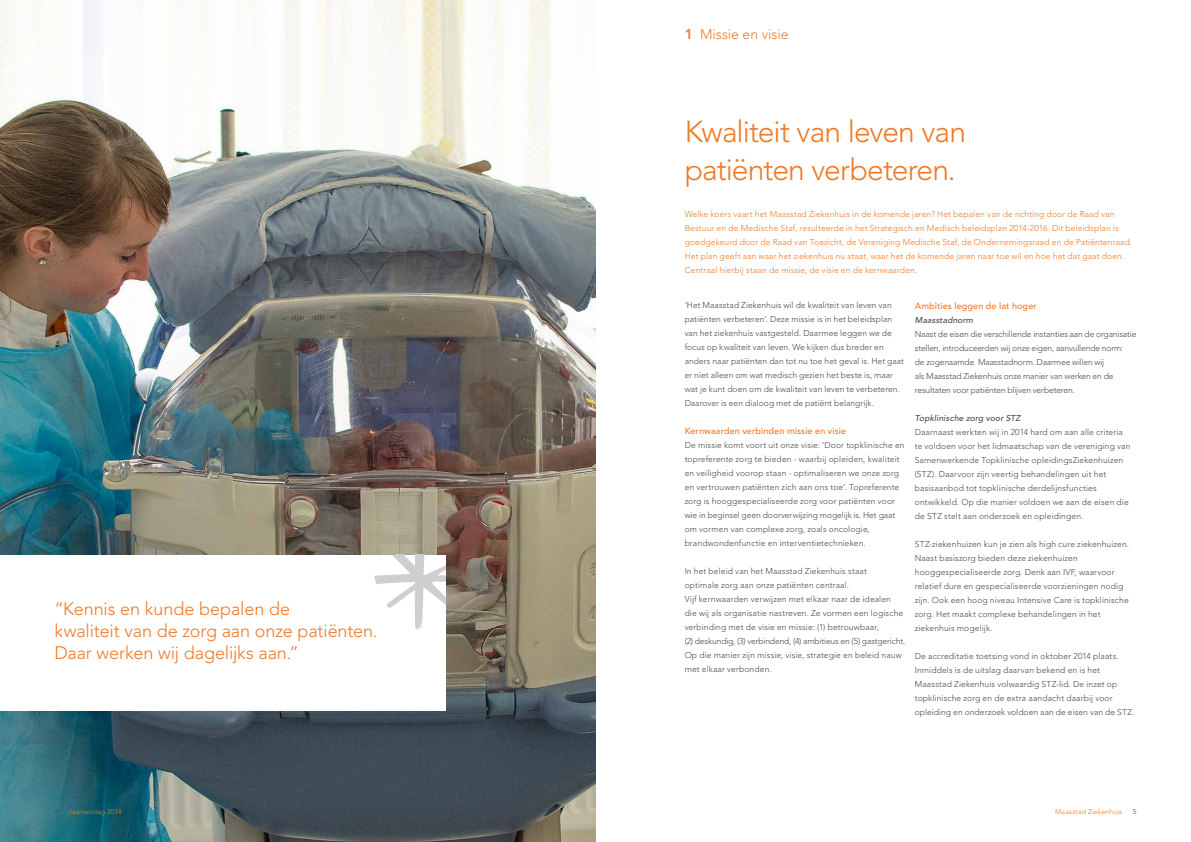
<style>
.page{position:relative;width:1191px;height:842px;background:#fff}
.page>*{position:absolute;margin:0;border:0;box-sizing:border-box;transform-origin:0 0}
.t1{font:300 30px/38px "Avenir";letter-spacing:-.03em;color:#ef7926}
.t2{font:300 18px/22px "Avenir";letter-spacing:-.005em;color:#ef7926}
.t3{font:300 14px "Avenir";letter-spacing:-.005em;color:#ef7926}
.t4{font:500 9px "Avenir";letter-spacing:.015em;color:#ef7926}
.t5{font:300 8.5px/14px "Avenir";letter-spacing:.01em;color:#4a4a49}
.t6{font:300 8.5px/14px "Avenir";letter-spacing:.015em;color:#ef7926}
.t7{font:300 8.5px/14px "Avenir";letter-spacing:-.015em;color:#4a4a49}
.t8{font:italic 500 8.5px "Avenir";letter-spacing:.015em;color:#4a4a49}
.t9{font:300 7px "Avenir";letter-spacing:.02em;color:#ef7926}
.t10{font:300 7px "Avenir";color:#4a4a49}
.s1{font-weight:800}
</style>
<div class="page">
<img style="left:0;top:0;width:595px;height:842px">
<div style="left:0;top:555px;width:445px;height:156px;background:#fff"></div>
<svg style="left:374px;top:555px;width:71px;height:75px"></svg>
<h2 class="t2" style="left:54px;top:597px;width:324px">“Kennis en kunde bepalen de<br>kwaliteit van de zorg aan onze patiënten.<br>Daar werken wij dagelijks aan.”</h2>
<p class="t10" style="left:54px;top:807px;width:5px">4</p>
<p class="t9" style="left:69px;top:807px;width:54px">Jaarverslag 2014</p>
<h3 class="t3" style="left:684px;top:26px;width:105px"><span class="s1">1</span> Missie en visie</h3>
<h1 class="t1" style="left:684px;top:113px;width:283px">Kwaliteit van leven van patiënten verbeteren.</h1>
<p class="t6" style="left:684px;top:207px;width:449px">Welke koers vaart het Maasstad Ziekenhuis in de komende jaren? Het bepalen van de richting door de Raad van Bestuur en de Medische Staf, resulteerde in het Strategisch en Medisch beleidsplan 2014-2016. Dit beleidsplan is goedgekeurd door de Raad van Toezicht, de Vereniging Medische Staf, de Ondernemingsraad en de Patiëntenraad.<br>Het plan geeft aan waar het ziekenhuis nu staat, waar het de komende jaren naar toe wil en hoe het dat gaat doen.<br>Centraal hierbij staan de missie, de visie en de kernwaarden.</p>
<p class="t5" style="left:684px;top:298px;width:221px">‘Het Maasstad Ziekenhuis wil de kwaliteit van leven van patiënten verbeteren’. Deze missie is in het beleidsplan van het ziekenhuis vastgesteld. Daarmee leggen we de focus op kwaliteit van leven. We kijken dus breder en anders naar patiënten dan tot nu toe het geval is. Het gaat er niet alleen om wat medisch gezien het beste is, maar wat je kunt doen om de kwaliteit van leven te verbeteren.<br>Daarover is een dialoog met de patiënt belangrijk.</p>
<p class="t4" style="left:684px;top:426px;width:163px">Kernwaarden verbinden missie en visie</p>
<p class="t5" style="left:684px;top:438px;width:221px">De missie komt voort uit onze visie: ‘Door topklinische en topreferente zorg te bieden - waarbij opleiden, kwaliteit en veiligheid voorop staan - optimaliseren we onze zorg en vertrouwen patiënten zich aan ons toe’. Topreferente zorg is hooggespecialiseerde zorg voor patiënten voor wie in beginsel geen doorverwijzing mogelijk is. Het gaat om vormen van complexe zorg, zoals oncologie, brandwondenfunctie en interventietechnieken.</p>
<p class="t5" style="left:684px;top:564px;width:222px">In het beleid van het Maasstad Ziekenhuis staat<br>optimale zorg aan onze patiënten centraal.<br>Vijf kernwaarden verwijzen met elkaar naar de idealen<br>die wij als organisatie nastreven. Ze vormen een logische verbinding met de visie en missie: (1) betrouwbaar,<br>(2) deskundig, (3) verbindend, (4) ambitieus en (5) gastgericht.<br>Op die manier zijn missie, visie, strategie en beleid nauw met elkaar verbonden.</p>
<p class="t4" style="left:914px;top:300px;width:123px">Ambities leggen de lat hoger</p>
<p class="t8" style="left:914px;top:315px;width:60px">Maasstadnorm</p>
<p class="t7" style="left:914px;top:327px;width:223px">Naast de eisen die verschillende instanties aan de organisatie stellen, introduceerden wij onze eigen, aanvullende norm:<br>de zogenaamde Maasstadnorm. Daarmee willen wij<br>als Maasstad Ziekenhuis onze manier van werken en de resultaten voor patiënten blijven verbeteren.</p>
<p class="t8" style="left:914px;top:413px;width:107px">Topklinische zorg voor STZ</p>
<p class="t5" style="left:914px;top:425px;width:217px">Daarnaast werkten wij in 2014 hard om aan alle criteria te voldoen voor het lidmaatschap van de vereniging van Samenwerkende Topklinische opleidingsZiekenhuizen (STZ). Daarvoor zijn veertig behandelingen uit het basisaanbod tot topklinische derdelijnsfuncties ontwikkeld. Op die manier voldoen we aan de eisen die de STZ stelt aan onderzoek en opleidingen.</p>
<p class="t5" style="left:914px;top:537px;width:216px">STZ-ziekenhuizen kun je zien als high cure ziekenhuizen.<br>Naast basiszorg bieden deze ziekenhuizen hooggespecialiseerde zorg. Denk aan IVF, waarvoor relatief dure en gespecialiseerde voorzieningen nodig zijn. Ook een hoog niveau Intensive Care is topklinische zorg. Het maakt complexe behandelingen in het ziekenhuis mogelijk.</p>
<p class="t5" style="left:914px;top:649px;width:221px">De accreditatie toetsing vond in oktober 2014 plaats.<br>Inmiddels is de uitslag daarvan bekend en is het Maasstad Ziekenhuis volwaardig STZ-lid. De inzet op topklinische zorg en de extra aandacht daarbij voor opleiding en onderzoek voldoen aan de eisen van de STZ.</p>
<p class="t9" style="left:1055px;top:807px;width:69px">Maasstad Ziekenhuis</p>
<p class="t10" style="left:1132px;top:807px;width:5px">5</p>
</div>
